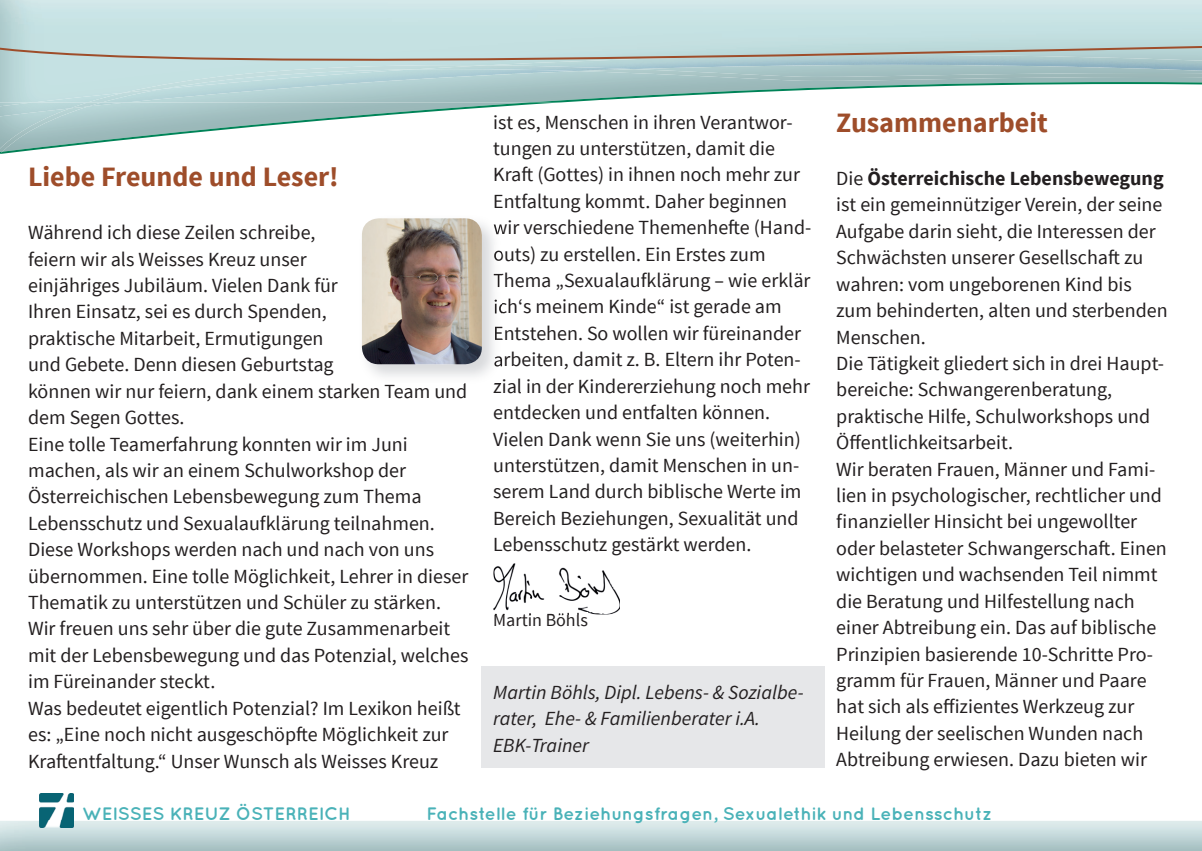
<style>
.page{position:relative;width:1202px;height:851px;background:#fff}
.page>*{position:absolute;margin:0;border:0;box-sizing:border-box;transform-origin:0 0}
.t1{font:700 28px "Source Sans Pro";color:#9e4d2a}
.t2{font:20px/26.4px "Source Sans Pro";color:#231f20}
.t3{font:italic 20px/26.4px "Source Sans Pro";color:#231f20}
.t4{font:700 18px "Quicksand";color:#4ab2b8}
.t5{font:18px "Source Sans Pro";color:#231f20}
.s1{font-weight:700}
</style>
<div class="page">
<div style="left:482px;top:666px;width:343px;height:102px;background:#e6e7e9"></div>
<img style="left:3px;top:105px;width:518px;height:49px">
<img style="left:102px;top:105px;width:25px;height:1px">
<img style="left:0;top:105px;width:70px;height:1px">
<img style="left:0;top:106px;width:88px;height:46px">
<img style="left:70px;top:105px;width:32px;height:3px">
<svg style="left:0;top:0;width:1202px;height:105px;background:#bfd8d9"></svg>
<img style="left:0;top:820px;width:1202px;height:30px">
<img style="left:40px;top:793px;width:34px;height:34px">
<img style="left:361px;top:224px;width:134px;height:153px">
<img style="left:494px;top:224px;width:7px;height:14px">
<img style="left:494px;top:246px;width:7px;height:18px">
<img style="left:494px;top:272px;width:7px;height:19px">
<img style="left:495px;top:299px;width:6px;height:15px">
<img style="left:495px;top:326px;width:6px;height:14px">
<img style="left:494px;top:352px;width:7px;height:17px">
<img style="left:362px;top:218px;width:120px;height:146px">
<img style="left:493px;top:563px;width:127px;height:51px">
<img style="left:495px;top:612px;width:92px;height:2px">
<h1 class="t1" style="left:28px;top:159px;width:312px">Liebe Freunde und Leser!</h1>
<p class="t2" style="left:28px;top:220px;width:442px">Während ich diese Zeilen schreibe,<br>feiern wir als Weisses Kreuz unser<br>einjähriges Jubiläum. Vielen Dank für<br>Ihren Einsatz, sei es durch Spenden,<br>praktische Mitarbeit, Ermutigungen<br>und Gebete. Denn diesen Geburtstag<br>können wir nur feiern, dank einem starken Team und dem Segen Gottes.<br>Eine tolle Teamerfahrung konnten wir im Juni machen, als wir an einem Schulworkshop der Österreichischen Lebensbewegung zum Thema Lebensschutz und Sexualaufklärung teilnahmen.<br>Diese Workshops werden nach und nach von uns übernommen. Eine tolle Möglichkeit, Lehrer in dieser Thematik zu unterstützen und Schüler zu stärken.<br>Wir freuen uns sehr über die gute Zusammenarbeit mit der Lebensbewegung und das Potenzial, welches im Füreinander steckt.<br>Was bedeutet eigentlich Potenzial? Im Lexikon heißt es: „Eine noch nicht ausgeschöpfte Möglichkeit zur Kraftentfaltung.“ Unser Wunsch als Weisses Kreuz</p>
<p class="t2" style="left:493px;top:109px;width:320px">ist es, Menschen in ihren Verantwor&shy;tungen zu unterstützen, damit die Kraft (Gottes) in ihnen noch mehr zur Entfaltung kommt. Daher beginnen wir verschiedene Themenhefte (Hand&shy;outs) zu erstellen. Ein Erstes zum Thema „Sexualaufklärung – wie erklär ich‘s meinem Kinde“ ist gerade am Entstehen. So wollen wir füreinander arbeiten, damit z. B. Eltern ihr Poten&shy;zial in der Kindererziehung noch mehr entdecken und entfalten können.<br>Vielen Dank wenn Sie uns (weiterhin) unterstützen, damit Menschen in un&shy;serem Land durch biblische Werte im Bereich Beziehungen, Sexualität und Lebensschutz gestärkt werden.</p>
<p class="t5" style="left:493px;top:608px;width:96px">Martin Böhls</p>
<p class="t3" style="left:493px;top:678px;width:312px">Martin Böhls, Dipl. Lebens- &amp; Sozialbe&shy;rater, Ehe- &amp; Familienberater i.A.<br>EBK-Trainer</p>
<h1 class="t1" style="left:836px;top:105px;width:213px">Zusammenarbeit</h1>
<p class="t2" style="left:836px;top:165px;width:333px">Die <span class="s1">Österreichische Lebensbewegung </span>ist ein gemeinnütziger Verein, der seine Aufgabe darin sieht, die Interessen der Schwächsten unserer Gesellschaft zu wahren: vom ungeborenen Kind bis zum behinderten, alten und sterbenden Menschen.<br>Die Tätigkeit gliedert sich in drei Haupt&shy;bereiche: Schwangerenberatung, praktische Hilfe, Schulworkshops und Öffentlichkeitsarbeit.<br>Wir beraten Frauen, Männer und Fami&shy;lien in psychologischer, rechtlicher und finanzieller Hinsicht bei ungewollter oder belasteter Schwangerschaft. Einen wichtigen und wachsenden Teil nimmt die Beratung und Hilfestellung nach einer Abtreibung ein. Das auf biblische Prinzipien basierende 10-Schritte Pro&shy;gramm für Frauen, Männer und Paare hat sich als effizientes Werkzeug zur Heilung der seelischen Wunden nach Abtreibung erwiesen. Dazu bieten wir</p>
<p class="t4" style="left:82px;top:802px;width:270px">WEISSES KREUZ ÖSTERREICH</p>
<p class="t4" style="left:426px;top:802px;width:567px">Fachstelle für Beziehungsfragen, Sexualethik und Lebensschutz</p>
</div>
